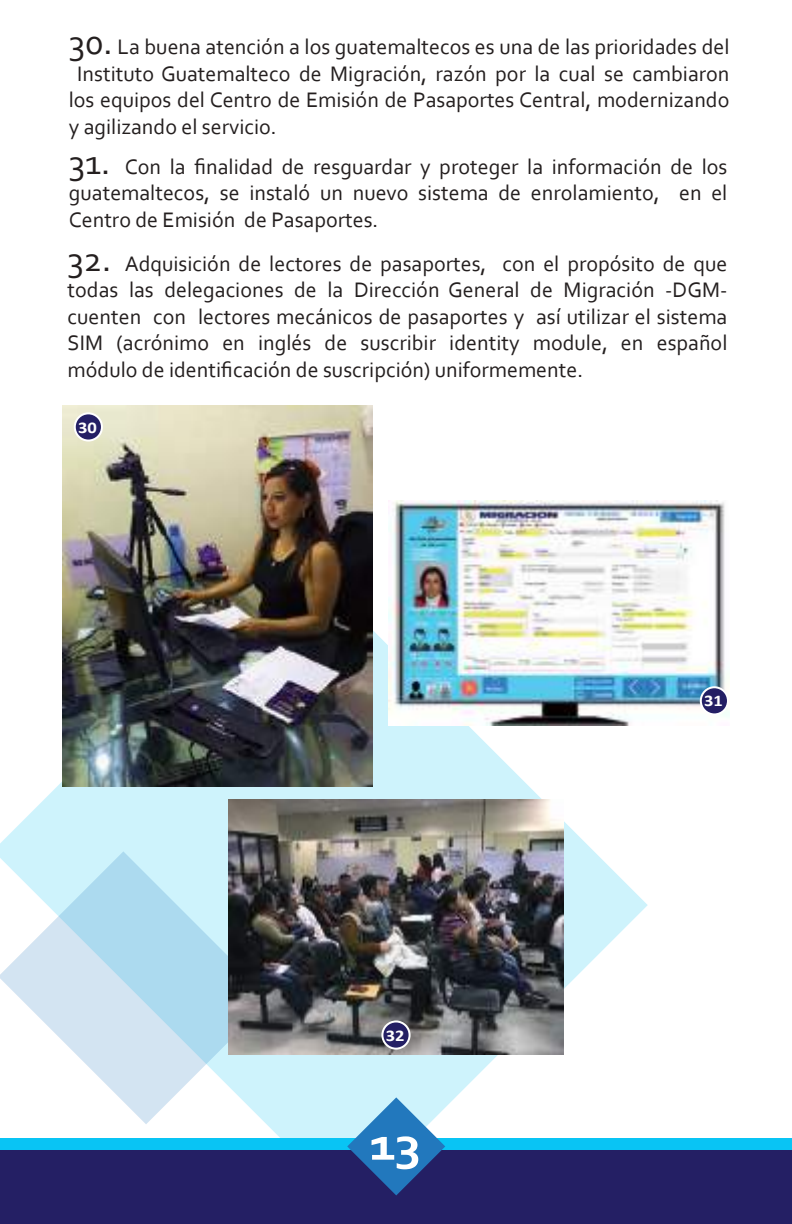
<style>
.page{position:relative;width:792px;height:1224px;background:#fff}
.page>*{position:absolute;margin:0;border:0;box-sizing:border-box;transform-origin:0 0}
.t1{font:700 48px "Corbel";color:#fff;scale:1.13 1}
.t2{font:22px/26.4px "Corbel";color:#241f1f;text-align:justify}
.t3{font:700 16.4px "Calibri";color:#fff;scale:1.13 1}
.s1{font-size:36px}
</style>
<div class="page">
<svg style="left:0;top:550px;width:648px;height:588px"></svg>
<svg style="left:0;top:851px;width:271px;height:273px"></svg>
<div style="left:0;top:1138px;width:792px;height:70px;background:#09c4f4"></div>
<div style="left:0;top:1150px;width:792px;height:74px;background:#241f64"></div>
<svg style="left:347px;top:1097px;width:98px;height:98px"></svg>
<img style="left:229px;top:799px;width:334px;height:255px">
<img style="left:388px;top:501px;width:342px;height:224px">
<img style="left:62px;top:406px;width:310px;height:380px">
<div style="left:75px;top:413px;width:27px;height:28px;background:#241f64;border-radius:50%"></div>
<div style="left:74px;top:412px;width:29px;height:30px;border:2px solid #fff;border-radius:50%"></div>
<div style="left:701px;top:687px;width:27px;height:27px;background:#241f64;border-radius:50%"></div>
<div style="left:700px;top:686px;width:29px;height:29px;border:2px solid #fff;border-radius:50%"></div>
<div style="left:382px;top:1021px;width:28px;height:28px;background:#241f64;border-radius:50%"></div>
<div style="left:381px;top:1020px;width:30px;height:30px;border:2px solid #fff;border-radius:50%"></div>
<p class="t2" style="left:69px;top:33px;width:662px"><span class="s1">30.</span> La buena atención a los guatemaltecos es una de las prioridades del</p>
<p class="t2" style="left:77px;top:60px;width:654px">Instituto Guatemalteco de Migración, razón por la cual se cambiaron</p>
<p class="t2" style="left:69px;top:86px;width:662px">los equipos del Centro de Emisión de Pasaportes Central, modernizando</p>
<p class="t2" style="left:69px;top:113px;width:209px">y agilizando el servicio.</p>
<p class="t2" style="left:69px;top:153px;width:660px"><span class="s1">31.</span> Con la finalidad de resguardar y proteger la información de los guatemaltecos, se instaló un nuevo sistema de enrolamiento, en el Centro de Emisión de Pasaportes.</p>
<p class="t2" style="left:68px;top:250px;width:661px"><span class="s1">32.</span> Adquisición de lectores de pasaportes, con el propósito de que todas las delegaciones de la Dirección General de Migración -DGM&shy;cuenten con lectores mecánicos de pasaportes y así utilizar el sistema SIM (acrónimo en inglés de suscribir identity module, en español módulo de identificación de suscripción) uniformemente.</p>
<p class="t3" style="left:78px;top:415px;width:18px">30</p>
<p class="t3" style="left:386px;top:1024px;width:18px">32</p>
<h1 class="t1" style="left:369px;top:1114px;width:48px">13</h1>
<p class="t3" style="left:704px;top:689px;width:18px">31</p>
</div>
